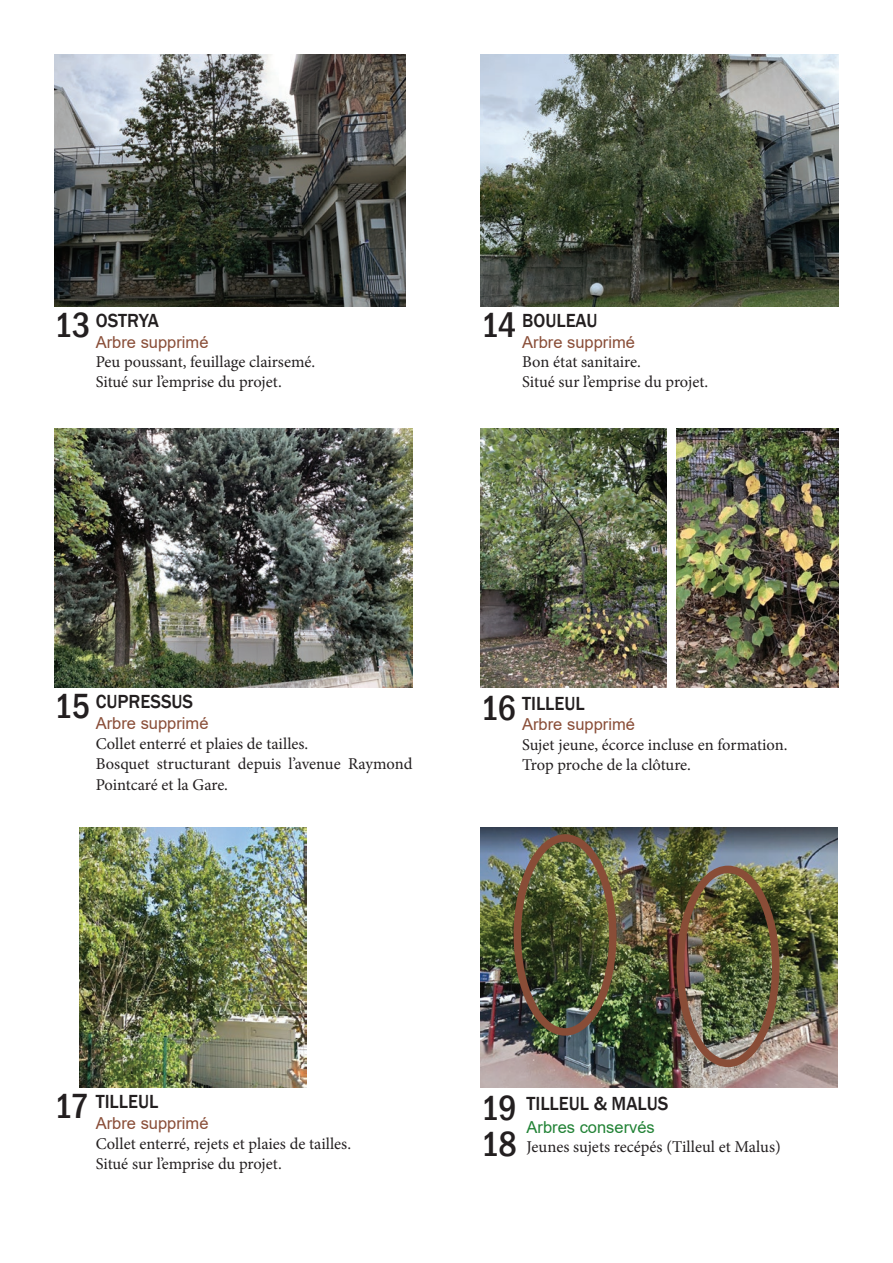
<style>
.page{position:relative;width:893px;height:1263px;background:#fff}
.page>*{position:absolute;margin:0;border:0;box-sizing:border-box;transform-origin:0 0}
.t1{font:500 19.5px "Franklin Gothic";color:#231f20;scale:.95 1}
.t2{font:16.5px/19.8px "Minion Pro";color:#231f20}
.t3{font:16.5px "Arial";color:#894d37}
.t4{font:16.5px "Arial";color:#218235}
.s1{font-family:"Franklin Gothic";font-weight:500;font-stretch:condensed;font-size:36px}
</style>
<div class="page">
<img style="left:54px;top:54px;width:351px;height:252px">
<img style="left:54px;top:428px;width:358px;height:259px">
<img style="left:80px;top:828px;width:227px;height:259px">
<img style="left:480px;top:54px;width:359px;height:252px">
<img style="left:480px;top:428px;width:186px;height:259px">
<img style="left:480px;top:828px;width:358px;height:259px">
<img style="left:676px;top:428px;width:163px;height:259px">
<div style="left:514px;top:834px;width:103px;height:202px;border:8px solid #894d37;border-radius:50%"></div>
<div style="left:676px;top:866px;width:103px;height:201px;border:8px solid #894d37;border-radius:50%"></div>
<p class="t3" style="left:54px;top:330px;width:156px"><sup>13</sup> Arbre supprimé</p>
<p class="t2" style="left:96px;top:352px;width:221px">Peu poussant, feuillage clairsemé.<br>Situé sur l’emprise du projet.</p>
<p class="t1" style="left:96px;top:308px;width:68px">OSTRYA</p>
<p class="t3" style="left:481px;top:330px;width:156px"><sup>14</sup> Arbre supprimé</p>
<p class="t2" style="left:522px;top:352px;width:188px">Bon état sanitaire.<br>Situé sur l’emprise du projet.</p>
<p class="t1" style="left:522px;top:308px;width:81px">BOULEAU</p>
<p class="t3" style="left:54px;top:712px;width:156px"><sup>15</sup> Arbre supprimé</p>
<p class="t2" style="left:96px;top:734px;width:318px">Collet enterré et plaies de tailles.<br>Bosquet structurant depuis l’avenue Raymond</p>
<p class="t2" style="left:96px;top:775px;width:134px">Pointcaré et la Gare.</p>
<p class="t1" style="left:96px;top:689px;width:104px">CUPRESSUS</p>
<p class="t3" style="left:481px;top:713px;width:156px"><sup>16</sup> Arbre supprimé</p>
<p class="t2" style="left:522px;top:735px;width:267px">Sujet jeune, écorce incluse en formation.<br>Trop proche de la clôture.</p>
<p class="t1" style="left:522px;top:691px;width:67px">TILLEUL</p>
<p class="t3" style="left:54px;top:1112px;width:156px"><sup>17</sup> Arbre supprimé</p>
<p class="t2" style="left:96px;top:1134px;width:257px">Collet enterré, rejets et plaies de tailles.<br>Situé sur l’emprise du projet.</p>
<p class="t1" style="left:96px;top:1089px;width:67px">TILLEUL</p>
<p class="t4" style="left:481px;top:1115px;width:176px"><sup>19</sup> Arbres conservés</p>
<p class="t2" style="left:481px;top:1137px;width:302px"><span class="s1">18</span> Jeunes sujets recépés (Tilleul et Malus)</p>
<p class="t1" style="left:526px;top:1091px;width:151px">TILLEUL &amp; MALUS</p>
</div>
